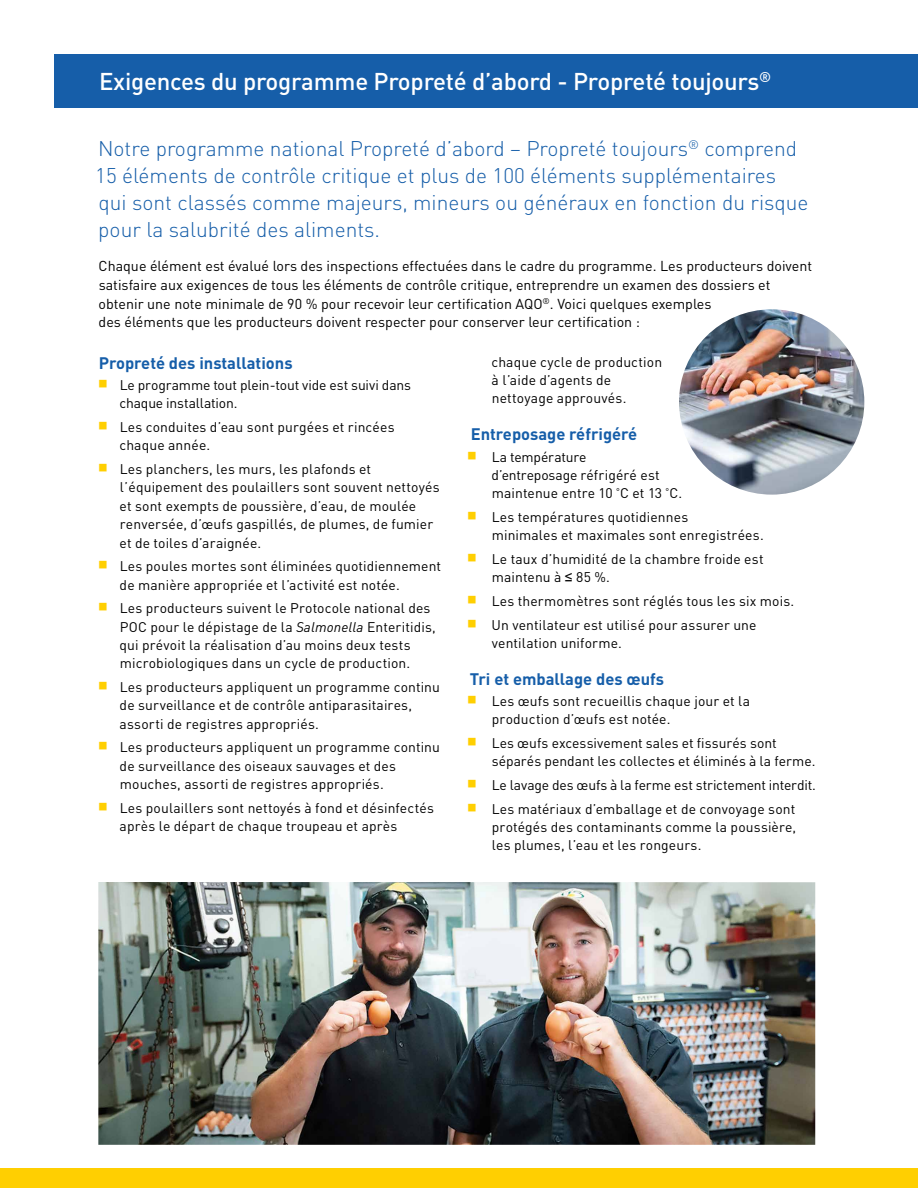
<style>
.page{position:relative;width:918px;height:1188px;background:#fff}
.page>*{position:absolute;margin:0;border:0;box-sizing:border-box;transform-origin:0 0}
.t1{font:500 24px "DIN Pro";letter-spacing:-.01em;color:#fff}
.t2{font:300 21px/27px "DIN Pro";color:#165ea9}
.t3{font:700 16.5px "DIN Pro";color:#165ea9}
.t4{font:14.25px/18.8px "DIN Pro";color:#000}
.t5{font:13.8px/18.3px "DIN Pro";letter-spacing:.01em;color:#000}
.t6{font:13.8px/18.3px "DIN Pro";letter-spacing:-.01em;color:#000}
.s1{font-family:"DIN";font-style:italic}
.s2{font-family:"Arial"}
</style>
<div class="page">
<img style="left:98px;top:882px;width:717px;height:263px">
<div style="left:54px;top:54px;width:864px;height:54px;background:#165ea9"></div>
<div style="left:0;top:1168px;width:918px;height:20px;background:#ffcf01"></div>
<img style="left:679px;top:309px;width:185px;height:186px;border-radius:93px">
<h1 class="t1" style="left:99px;top:65px;width:674px">Exigences du programme Propreté d’abord - Propreté toujours<sup>®</sup></h1>
<p class="t2" style="left:95px;top:135px;width:715px">Notre programme national Propreté d’abord – Propreté toujours<sup>®</sup> comprend 15 éléments de contrôle critique et plus de 100 éléments supplémentaires qui sont classés comme majeurs, mineurs ou généraux en fonction du risque pour la salubrité des aliments.</p>
<p class="t4" style="left:99px;top:256px;width:715px">Chaque élément est évalué lors des inspections effectuées dans le cadre du programme. Les producteurs doivent satisfaire aux exigences de tous les éléments de contrôle critique, entreprendre un examen des dossiers et obtenir une note minimale de 90 % pour recevoir leur certification AQO<sup>®</sup>. Voici quelques exemples<br>des éléments que les producteurs doivent respecter pour conserver leur certification :</p>
<p class="t3" style="left:99px;top:351px;width:195px">Propreté des installations</p>
<p class="t6" style="left:119px;top:375px;width:293px">Le programme tout plein-tout vide est suivi dans chaque installation.</p>
<p class="t5" style="left:119px;top:417px;width:277px">Les conduites d’eau sont purgées et rincées chaque année.</p>
<p class="t5" style="left:120px;top:459px;width:322px">Les planchers, les murs, les plafonds et l’équipement des poulaillers sont souvent nettoyés et sont exempts de poussière, d’eau, de moulée renversée, d’œufs gaspillés, de plumes, de fumier et de toiles d’araignée.</p>
<p class="t5" style="left:120px;top:556px;width:323px">Les poules mortes sont éliminées quotidiennement de manière appropriée et l’activité est notée.</p>
<p class="t5" style="left:120px;top:598px;width:318px">Les producteurs suivent le Protocole national des POC pour le dépistage de la <span class="s1">Salmonella</span> Enteritidis, qui prévoit la réalisation d’au moins deux tests microbiologiques dans un cycle de production.</p>
<p class="t5" style="left:120px;top:677px;width:322px">Les producteurs appliquent un programme continu de surveillance et de contrôle antiparasitaires, assorti de registres appropriés.</p>
<p class="t5" style="left:120px;top:738px;width:322px">Les producteurs appliquent un programme continu de surveillance des oiseaux sauvages et des mouches, assorti de registres appropriés.</p>
<p class="t5" style="left:120px;top:798px;width:316px">Les poulaillers sont nettoyés à fond et désinfectés après le départ de chaque troupeau et après</p>
<p class="t5" style="left:491px;top:352px;width:172px">chaque cycle de production à l’aide d’agents de nettoyage approuvés.</p>
<p class="t3" style="left:471px;top:423px;width:168px">Entreposage réfrigéré</p>
<p class="t5" style="left:492px;top:447px;width:192px">La température<br>d’entreposage réfrigéré est maintenue entre 10 <sup>°</sup>C et 13 <sup>°</sup>C.</p>
<p class="t5" style="left:492px;top:507px;width:274px">Les températures quotidiennes<br>minimales et maximales sont enregistrées.</p>
<p class="t5" style="left:492px;top:549px;width:274px">Le taux d’humidité de la chambre froide est maintenu à <span class="s2">≤</span> 85 %.</p>
<p class="t5" style="left:492px;top:588px;width:304px;line-height:23.7px">Les thermomètres sont réglés tous les six mois.<br>Un ventilateur est utilisé pour assurer une</p>
<p class="t5" style="left:492px;top:633px;width:132px">ventilation uniforme.</p>
<p class="t3" style="left:470px;top:667px;width:196px">Tri et emballage des œufs</p>
<p class="t5" style="left:492px;top:691px;width:260px">Les œufs sont recueillis chaque jour et la production d’œufs est notée.</p>
<p class="t5" style="left:492px;top:733px;width:325px">Les œufs excessivement sales et fissurés sont séparés pendant les collectes et éliminés à la ferme.</p>
<p class="t5" style="left:492px;top:773px;width:326px;line-height:23.5px">Le lavage des œufs à la ferme est strictement interdit.<br>Les matériaux d’emballage et de convoyage sont</p>
<p class="t5" style="left:492px;top:817px;width:306px">protégés des contaminants comme la poussière, les plumes, l’eau et les rongeurs.</p>
</div>
